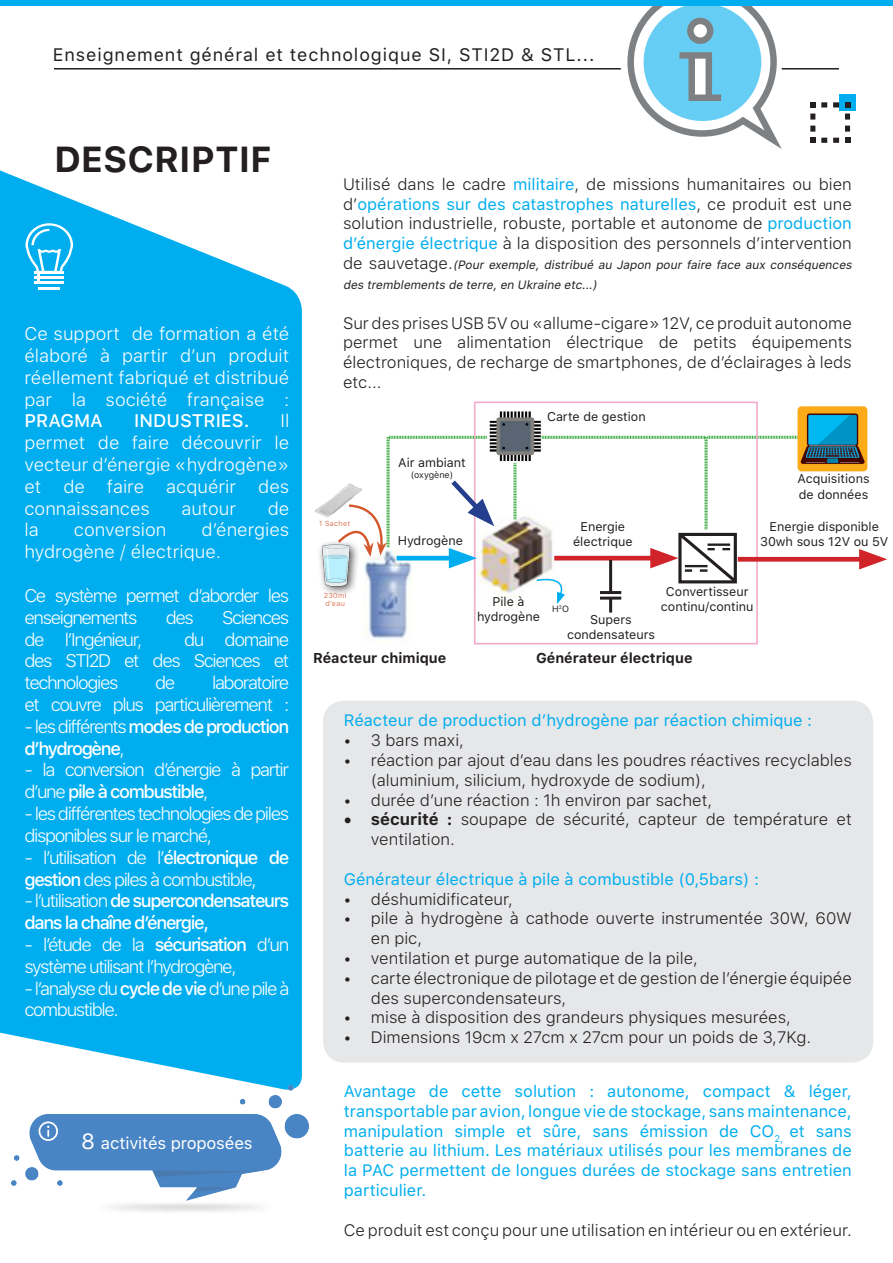
<style>
.page{position:relative;width:893px;height:1263px;background:#fff}
.page>*{position:absolute;margin:0;border:0;box-sizing:border-box;transform-origin:0 0}
.t1{font:700 36px "SF Pro Text";color:#231f20}
.t2{font:300 18.15px/21.8px "SF Pro Text";letter-spacing:-.075em;color:#fff}
.t3{font:500 18.15px/21.8px "SF Pro Text";letter-spacing:-.075em;color:#fff}
.t4{font:300 18.15px/21.8px "SF Pro Text";color:#fff}
.t5{font:500 18.15px "SF Pro Text";color:#fff}
.t6{font:18px "SF Pro Text";letter-spacing:.05em;color:#231f20}
.t7{font:16.8px "SF Pro Text";letter-spacing:-.01em;color:#fff}
.t8{font:300 16.5px/19.8px "SF Pro Text";color:#231f20}
.t9{font:16.5px/19.8px "SF Pro Text";color:#00aeef;text-align:justify}
.t10{font:700 14.1px "SF Pro Text";color:#231f20}
.t11{font:12.6px/15.1px "SF Pro Text";color:#231f20;text-align:center}
.t12{font:italic 12px/19.8px "SF Pro Text";color:#231f20}
.t13{font:9px "SF Pro Text";color:#231f20}
.t14{font:300 7.2px/7.9px "SF Pro Text";letter-spacing:.05em;color:#d4572a}
.s1{font-weight:500}
.s2{font-weight:300}
.s3{font-size:21.9px}
.s4{font-weight:400;color:#00aeef}
.s5{font-weight:300;font-style:normal;font-size:16.5px}
.s6{font-weight:700}
</style>
<div class="page">
<div style="left:323px;top:701px;width:550px;height:361px;background:#e6e7e9;border-radius:21px"></div>
<div style="left:839px;top:95px;width:17px;height:16px;background:#00aeef"></div>
<svg style="left:810px;top:102px;width:5px;height:6px"></svg>
<svg style="left:821px;top:102px;width:18px;height:6px"></svg>
<svg style="left:845px;top:102px;width:5px;height:6px"></svg>
<svg style="left:845px;top:114px;width:5px;height:18px"></svg>
<svg style="left:845px;top:138px;width:5px;height:5px"></svg>
<svg style="left:821px;top:138px;width:18px;height:5px"></svg>
<svg style="left:810px;top:138px;width:5px;height:5px"></svg>
<svg style="left:810px;top:114px;width:5px;height:18px"></svg>
<svg style="left:0;top:170px;width:302px;height:915px;background:#18b5f0"></svg>
<hr style="left:54px;top:68px;width:567px;height:2px;background:#231f20">
<hr style="left:782px;top:68px;width:57px;height:2px;background:#231f20">
<hr style="left:35px;top:282px;width:29px;height:2px;background:#fff">
<hr style="left:39px;top:287px;width:21px;height:2px;background:#fff">
<svg style="left:26px;top:223px;width:47px;height:59px"></svg>
<svg style="left:627px;top:6px;width:155px;height:143px"></svg>
<div style="left:0;top:0;width:893px;height:6px;background:#00aeef"></div>
<img style="left:11px;top:1085px;width:298px;height:127px">
<svg style="left:39px;top:1121px;width:19px;height:20px"></svg>
<img style="left:364px;top:568px;width:48px;height:71px">
<img style="left:477px;top:516px;width:58px;height:90px">
<img style="left:486px;top:411px;width:58px;height:50px">
<svg style="left:513px;top:463px;width:4px;height:56px"></svg>
<img style="left:797px;top:406px;width:70px;height:65px">
<div style="left:474px;top:401px;width:284px;height:243px;border:2px solid #f5a9cb"></div>
<div style="left:738px;top:557px;width:133px;height:5px;background:#d1232a"></div>
<svg style="left:859px;top:549px;width:28px;height:20px"></svg>
<svg style="left:535px;top:436px;width:274px;height:168px"></svg>
<div style="left:317px;top:539px;width:43px;height:58px;background:#231f20;opacity:.75"></div>
<img style="left:322px;top:541px;width:29px;height:48px">
<img style="left:315px;top:496px;width:20px;height:22px">
<svg style="left:335px;top:436px;width:159px;height:132px"></svg>
<hr style="left:609px;top:560px;width:3px;height:32px;background:#231f20">
<hr style="left:600px;top:591px;width:21px;height:3px;background:#231f20">
<hr style="left:600px;top:597px;width:21px;height:3px;background:#231f20">
<hr style="left:609px;top:598px;width:3px;height:14px;background:#231f20">
<p class="t6" style="left:53px;top:41px;width:543px">Enseignement général et technologique SI, STI2D &amp; STL...</p>
<p class="t1" style="left:54px;top:132px;width:219px">DESCRIPTIF</p>
<p class="t2" style="left:24px;top:322px;width:266px;text-align:justify">Ce support de formation a été élaboré à partir d’un produit réellement fabriqué et distribué par la société française :<br><span class="s1">PRAGMA</span></p>
<p class="t2" style="left:24px;top:409px;width:266px;text-align:justify;text-indent:256px">Il permet de faire découvrir le vecteur d’énergie «hydrogène» et de faire acquérir des connaissances</p>
<p class="t5" style="left:134px;top:408px;width:117px">INDUSTRIES.</p>
<p class="t2" style="left:181px;top:497px;width:56px">autour</p>
<p class="t2" style="left:268px;top:497px;width:23px">de</p>
<p class="t4" style="left:24px;top:518px;width:266px;text-indent:177px">d’énergies hydrogène / électrique.</p>
<p class="t2" style="left:24px;top:584px;width:266px">Ce système permet d’aborder les</p>
<p class="t2" style="left:24px;top:606px;width:115px">enseignements</p>
<p class="t2" style="left:166px;top:606px;width:30px">des</p>
<p class="t2" style="left:222px;top:606px;width:69px">Sciences</p>
<p class="t2" style="left:24px;top:627px;width:119px">de l’Ingénieur,</p>
<p class="t2" style="left:24px;top:518px;width:16px">la</p>
<p class="t4" style="left:74px;top:518px;width:94px">conversion</p>
<p class="t2" style="left:24px;top:627px;width:266px;text-align:justify;text-indent:160px">du domaine des STI2D et des Sciences et technologies</p>
<p class="t2" style="left:155px;top:671px;width:22px">de</p>
<p class="t2" style="left:212px;top:671px;width:79px">laboratoire</p>
<p class="t2" style="left:24px;top:693px;width:266px">et couvre plus particulièrement :</p>
<p class="t3" style="left:24px;top:715px;width:266px"><span class="s2">- les différents</span> modes de production d’hydrogène<span class="s2">,</span></p>
<p class="t2" style="left:24px;top:758px;width:266px">- la conversion d’énergie à partir d’une <span class="s1">pile à combustible</span>,</p>
<p class="t2" style="left:24px;top:802px;width:266px">- les différentes technologies de piles disponibles sur le marché,</p>
<p class="t2" style="left:24px;top:846px;width:266px">- l’utilisation de l’<span class="s1">électronique de gestion</span> des piles à combustible,</p>
<p class="t3" style="left:24px;top:889px;width:266px"><span class="s2">- l’utilisation</span> de supercondensateurs dans la chaîne d’énergie,</p>
<p class="t2" style="left:24px;top:933px;width:266px">- l’étude de la <span class="s1">sécurisation</span> d’un système utilisant l’hydrogène,</p>
<p class="t2" style="left:24px;top:977px;width:266px">- l’analyse du <span class="s1">cycle de vie</span> d’une pile à combustible.</p>
<p class="t7" style="left:81px;top:1130px;width:173px"><span class="s3">8</span> activités proposées</p>
<p class="t8" style="left:343px;top:174px;width:510px;text-align:justify">Utilisé dans le cadre <span class="s4">militaire</span>, de missions humanitaires ou bien d’<span class="s4">opérations sur des catastrophes naturelles</span>, ce produit est une solution industrielle, robuste, portable et autonome de <span class="s4">production d’énergie électrique</span> à la disposition des personnels d’intervention</p>
<p class="t12" style="left:343px;top:255px;width:513px"><span class="s5">d e s a u v e t a g e .</span> (Pour exemple, distribué au Japon pour faire face aux conséquences des tremblements de terre,en Ukraine etc...)</p>
<p class="t8" style="left:343px;top:312px;width:510px;text-align:justify">Sur des prises USB 5V ou «allume-cigare» 12V, ce produit autonome permet une alimentation électrique de petits équipements électroniques, de recharge de smartphones, de d’éclairages à leds etc...</p>
<p class="t14" style="left:319px;top:519px;width:33px">1 Sachet</p>
<p class="t11" style="left:398px;top:454px;width:69px">Air ambiant</p>
<p class="t13" style="left:411px;top:468px;width:44px">(oxygène)</p>
<p class="t11" style="left:398px;top:532px;width:67px">Hydrogène</p>
<p class="t11" style="left:547px;top:408px;width:100px">Carte de gestion</p>
<p class="t11" style="left:797px;top:471px;width:74px">Acquisitions</p>
<p class="t11" style="left:799px;top:486px;width:71px">de données</p>
<p class="t11" style="left:573px;top:519px;width:61px">Energie électrique</p>
<p class="t11" style="left:760px;top:519px;width:130px">Energie disponible<br>30wh sous 12V ou 5V</p>
<p class="t14" style="left:324px;top:591px;width:24px">230ml d’eau</p>
<p class="t10" style="left:313px;top:648px;width:135px">Réacteur chimique</p>
<p class="t11" style="left:477px;top:594px;width:65px">Pile à hydrogène</p>
<p class="t13" style="left:552px;top:602px;width:18px">H<sup>2</sup>O</p>
<p class="t11" style="left:666px;top:583px;width:84px">Convertisseur</p>
<p class="t11" style="left:661px;top:598px;width:94px">continu/continu</p>
<p class="t11" style="left:567px;top:612px;width:89px">Supers condensateurs</p>
<p class="t10" style="left:536px;top:648px;width:158px">Générateur électrique</p>
<p class="t9" style="left:344px;top:710px;width:470px">Réacteur de production d’hydrogène par réaction chimique :</p>
<p class="t8" style="left:344px;top:730px;width:122px">• 3 bars maxi,</p>
<p class="t8" style="left:371px;top:750px;width:482px;text-indent:-27px">• réaction par ajout d’eau dans les poudres réactives recyclables (aluminium, silicium, hydroxyde de sodium),</p>
<p class="t8" style="left:344px;top:789px;width:370px">• durée d’une réaction : 1h environ par sachet,</p>
<p class="t8" style="left:371px;top:809px;width:482px;text-indent:-27px"><span class="s6">• sécurité :</span> soupape de sécurité, capteur de température et ventilation.</p>
<p class="t9" style="left:344px;top:868px;width:417px">Générateur électrique à pile à combustible (0,5bars) :</p>
<p class="t8" style="left:344px;top:888px;width:171px">• déshumidificateur,</p>
<p class="t8" style="left:371px;top:908px;width:482px;text-indent:-27px">• pile à hydrogène à cathode ouverte instrumentée 30W, 60W en pic,</p>
<p class="t8" style="left:344px;top:948px;width:356px">• ventilation et purge automatique de la pile,</p>
<p class="t8" style="left:371px;top:967px;width:482px;text-indent:-27px">• carte électronique de pilotage et de gestion de l’énergie équipée des supercondensateurs,</p>
<p class="t8" style="left:344px;top:1007px;width:449px">• mise à disposition des grandeurs physiques mesurées,</p>
<p class="t8" style="left:344px;top:1027px;width:469px">• Dimensions 19cm x 27cm x 27cm pour un poids de 3,7Kg.</p>
<p class="t9" style="left:344px;top:1080px;width:509px">Avantage de cette solution : autonome, compact &amp; léger, transportable par avion, longue vie de stockage, sans maintenance, manipulation simple et sûre, sans émission de CO<sub>2,</sub> et sans batterie au lithium. Les matériaux utilisés pour les membranes de la PAC permettent de longues durées de stockage sans entretien particulier.</p>
<p class="t8" style="left:344px;top:1219px;width:509px">Ce produit est conçu pour une utilisation en intérieur ou en extérieur.</p>
</div>
